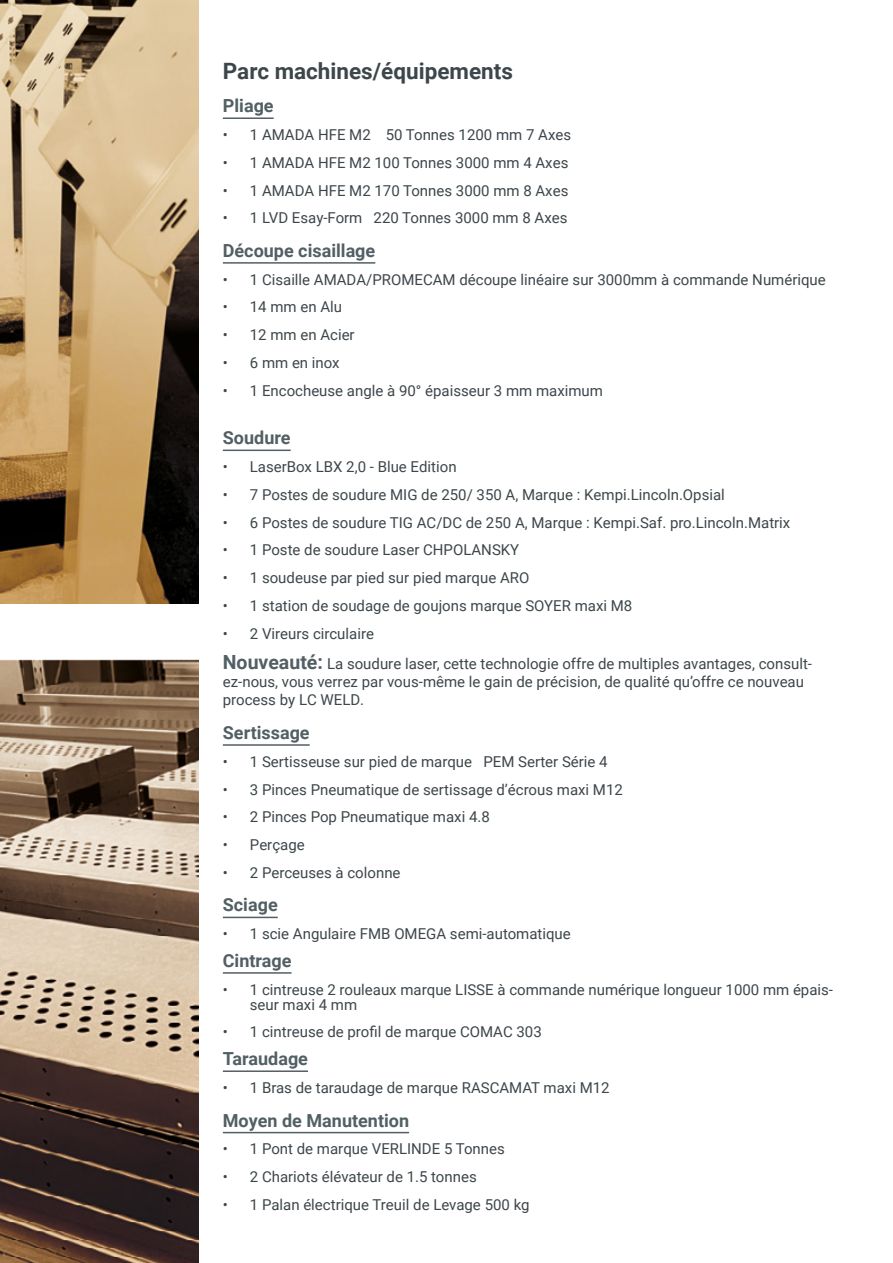
<style>
.page{position:relative;width:893px;height:1263px;background:#fff}
.page>*{position:absolute;margin:0;border:0;box-sizing:border-box;transform-origin:0 0}
.t1{font:700 22.5px "Roboto";color:#3d464a}
.t2{font:700 18px "Roboto";color:#525f64}
.t3{font:15px/15px "Roboto";color:#3d464a}
.s1{font-weight:700;font-size:19.5px;color:#525f64}
</style>
<div class="page">
<img style="left:0;top:659px;width:198px;height:604px">
<img style="left:0;top:0;width:198px;height:604px">
<hr style="left:223px;top:262px;width:152px;height:2px;background:#525f64">
<hr style="left:223px;top:744px;width:87px;height:2px;background:#525f64">
<hr style="left:223px;top:917px;width:55px;height:1px;background:#525f64">
<hr style="left:223px;top:972px;width:69px;height:2px;background:#525f64">
<hr style="left:223px;top:1070px;width:85px;height:2px;background:#525f64">
<hr style="left:223px;top:117px;width:51px;height:2px;background:#525f64">
<hr style="left:223px;top:450px;width:68px;height:1px;background:#525f64">
<hr style="left:223px;top:1132px;width:186px;height:1px;background:#525f64">
<h1 class="t1" style="left:223px;top:55px;width:292px">Parc machines/équipements</h1>
<p class="t2" style="left:223px;top:93px;width:52px">Pliage</p>
<p class="t3" style="left:223px;top:127px;width:350px">• 1 AMADA HFE M2 50 Tonnes 1200 mm 7 Axes</p>
<p class="t3" style="left:223px;top:154px;width:347px">• 1 AMADA HFE M2 100 Tonnes 3000 mm 4 Axes</p>
<p class="t3" style="left:223px;top:182px;width:347px">• 1 AMADA HFE M2 170 Tonnes 3000 mm 8 Axes</p>
<p class="t3" style="left:223px;top:210px;width:346px">• 1 LVD Esay-Form 220 Tonnes 3000 mm 8 Axes</p>
<p class="t2" style="left:223px;top:238px;width:154px">Découpe cisaillage</p>
<p class="t3" style="left:223px;top:271px;width:604px">• 1 Cisaille AMADA/PROMECAM découpe linéaire sur 3000mm à commande Numérique</p>
<p class="t3" style="left:223px;top:299px;width:121px">• 14 mm en Alu</p>
<p class="t3" style="left:223px;top:327px;width:133px">• 12 mm en Acier</p>
<p class="t3" style="left:223px;top:354px;width:118px">• 6 mm en inox</p>
<p class="t3" style="left:223px;top:382px;width:382px">• 1 Encocheuse angle à 90° épaisseur 3 mm maximum</p>
<p class="t2" style="left:223px;top:425px;width:69px">Soudure</p>
<p class="t3" style="left:223px;top:459px;width:235px">• LaserBox LBX 2,0 - Blue Edition</p>
<p class="t3" style="left:223px;top:486px;width:503px">• 7 Postes de soudure MIG de 250/ 350 A, Marque : Kempi.Lincoln.Opsial</p>
<p class="t3" style="left:223px;top:514px;width:569px">• 6 Postes de soudure TIG AC/DC de 250 A, Marque : Kempi.Saf. pro.Lincoln.Matrix</p>
<p class="t3" style="left:223px;top:542px;width:298px">• 1 Poste de soudure Laser CHPOLANSKY</p>
<p class="t3" style="left:223px;top:570px;width:308px">• 1 soudeuse par pied sur pied marque ARO</p>
<p class="t3" style="left:223px;top:597px;width:411px">• 1 station de soudage de goujons marque SOYER maxi M8</p>
<p class="t3" style="left:223px;top:617px;width:591px;line-height:30.8px">• 2 Vireurs circulaire<br><span class="s1">Nouveauté:</span> La soudure laser, cette technologie offre de multiples avantages, consult-</p>
<p class="t3" style="left:223px;top:672px;width:583px;line-height:18px">ez-nous, vous verrez par vous-même le gain de précision, de qualité qu’offre ce nouveau process by LC WELD.</p>
<p class="t2" style="left:223px;top:720px;width:88px">Sertissage</p>
<p class="t3" style="left:223px;top:753px;width:386px">• 1 Sertisseuse sur pied de marque PEM Serter Série 4</p>
<p class="t3" style="left:223px;top:781px;width:402px">• 3 Pinces Pneumatique de sertissage d’écrous maxi M12</p>
<p class="t3" style="left:223px;top:809px;width:268px">• 2 Pinces Pop Pneumatique maxi 4.8</p>
<p class="t3" style="left:223px;top:837px;width:83px">• Perçage</p>
<p class="t3" style="left:223px;top:864px;width:179px">• 2 Perceuses à colonne</p>
<p class="t2" style="left:223px;top:892px;width:56px">Sciage</p>
<p class="t3" style="left:223px;top:926px;width:349px">• 1 scie Angulaire FMB OMEGA semi-automatique</p>
<p class="t2" style="left:223px;top:948px;width:70px">Cintrage</p>
<p class="t3" style="left:250px;top:981px;width:585px;text-indent:-27px">• 1 cintreuse 2 rouleaux marque LISSE à commande numérique longueur 1000 mm épais&shy;seur maxi 4 mm</p>
<p class="t3" style="left:223px;top:1024px;width:320px">• 1 cintreuse de profil de marque COMAC 303</p>
<p class="t2" style="left:223px;top:1046px;width:87px">Taraudage</p>
<p class="t3" style="left:223px;top:1079px;width:388px">• 1 Bras de taraudage de marque RASCAMAT maxi M12</p>
<p class="t2" style="left:223px;top:1107px;width:188px">Moyen de Manutention</p>
<p class="t3" style="left:223px;top:1141px;width:283px">• 1 Pont de marque VERLINDE 5 Tonnes</p>
<p class="t3" style="left:223px;top:1169px;width:255px">• 2 Chariots élévateur de 1.5 tonnes</p>
<p class="t3" style="left:223px;top:1196px;width:308px">• 1 Palan électrique Treuil de Levage 500 kg</p>
</div>
